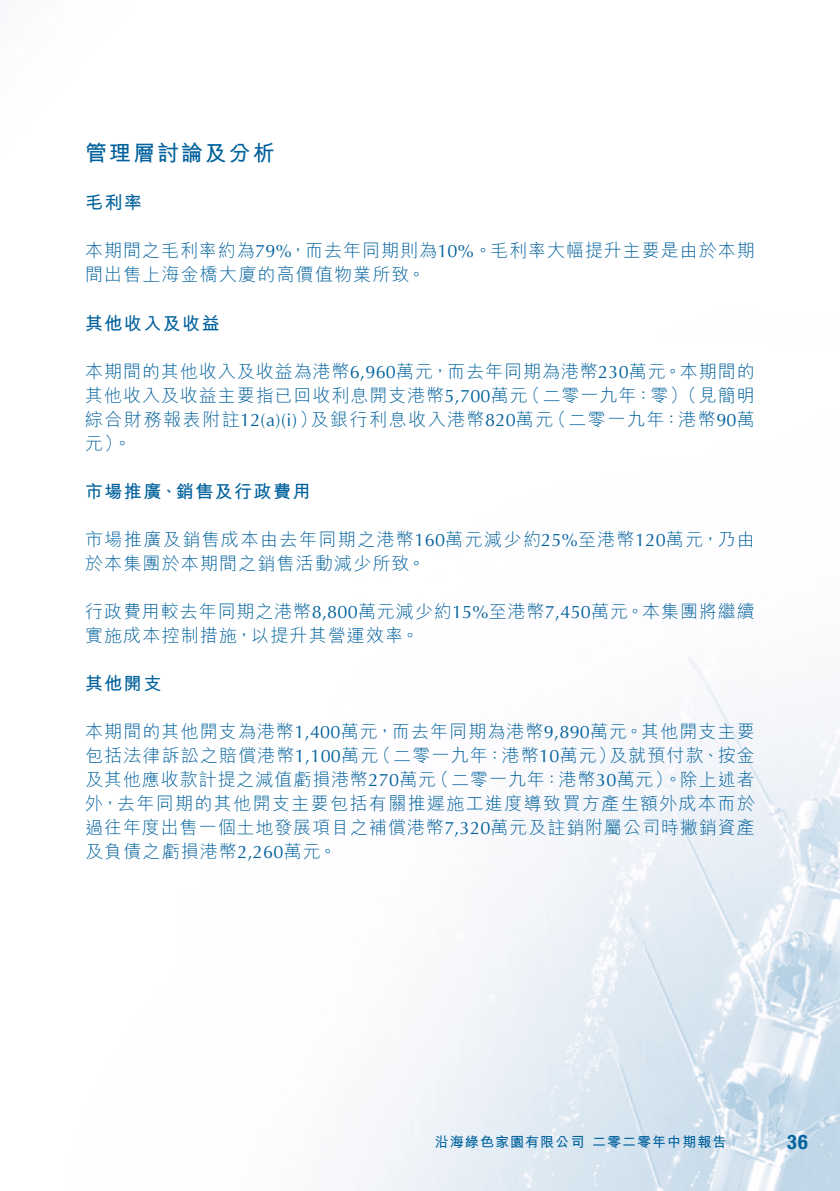
<style>
.page{position:relative;width:840px;height:1191px;background:#fff}
.page>*{position:absolute;margin:0;border:0;box-sizing:border-box;transform-origin:0 0}
.Heading_1{font:700 22px "M Hei HK";letter-spacing:.09em;color:#00619c}
.t1{font:700 condensed 20px "Helvetica Neue LT Std";color:#00619c}
.Body_Text{font:300 18px/24px "M Hei HK";letter-spacing:.06em;color:#00619c}
.Body_Text-2{font:300 18px/24px "M Hei HK";letter-spacing:.08em;color:#00619c}
.Body_Text-3{font:300 18px/24px "M Hei HK";letter-spacing:.085em;color:#00619c}
.Heading_3{font:700 18px "M Hei HK";letter-spacing:.08em;color:#00619c}
.t2{font:700 14px "M Hei HK";letter-spacing:.075em;color:#00619c}
.s1{font-family:"Optima LT Std";font-weight:400}
</style>
<div class="page">
<img style="left:361px;top:657px;width:478px;height:534px">
<p class="Heading_1" style="left:85px;top:137px;width:191px">管理層討論及分析</p>
<p class="Heading_3" style="left:85px;top:190px;width:58px">毛利率</p>
<p class="Body_Text" style="left:85px;top:239px;width:670px">本期間之毛利率約為<span class="s1">79%</span>，而去年同期則為<span class="s1">10%</span>。毛利率大幅提升主要是由於本期間出售上海金橋大廈的高價值物業所致。</p>
<p class="Heading_3" style="left:85px;top:310px;width:136px">其他收入及收益</p>
<p class="Body_Text" style="left:85px;top:359px;width:671px;text-align:right">本期間的其他收入及收益為港幣<span class="s1">6,960</span>萬元，而去年同期為港幣<span class="s1">230</span>萬元。本期間的（二零一九年：零）（見簡明</p>
<p class="Body_Text" style="left:85px;top:383px;width:444px">其他收入及收益主要指已回收利息開支港幣<span class="s1">5,700</span>萬元</p>
<p class="Body_Text-3" style="left:85px;top:407px;width:234px">綜合財務報表附註<span class="s1">12 a( )(i)</span>）元。(</p>
<p class="Heading_3" style="left:85px;top:478px;width:227px">市場推廣、銷售及行政費用</p>
<p class="Body_Text-2" style="left:85px;top:527px;width:670px">市場推廣及銷售成本由去年同期之港幣<span class="s1">160</span>萬元減少約<span class="s1">25%</span>至港幣<span class="s1">120</span>萬元，乃由於本集團於本期間之銷售活動減少所致。</p>
<p class="Body_Text" style="left:85px;top:599px;width:670px">行政費用較去年同期之港幣<span class="s1">8,800</span>萬元減少約<span class="s1">15%</span>至港幣<span class="s1">7,450</span>萬元。本集團將繼續實施成本控制措施，以提升其營運效率。</p>
<p class="Heading_3" style="left:85px;top:670px;width:78px">其他開支</p>
<p class="Body_Text" style="left:85px;top:719px;width:671px;text-align:right">本期間的其他開支為港幣<span class="s1">1,400</span>萬元，而去年同期為港幣<span class="s1">9,890</span>萬元。其他開支主要及就預付款、按金</p>
<p class="Body_Text" style="left:548px;top:407px;width:208px">（二零一九年：港幣<span class="s1">90</span>萬</p>
<p class="Body_Text-3" style="left:310px;top:407px;width:244px">及銀行利息收入港幣<span class="s1">820</span>萬元</p>
<p class="Body_Text" style="left:373px;top:743px;width:244px">（二零一九年：港幣<span class="s1">10</span>萬元）</p>
<p class="Body_Text" style="left:85px;top:743px;width:294px">包括法律訴訟之賠償港幣<span class="s1">1,100</span>萬元</p>
<p class="Body_Text" style="left:431px;top:767px;width:325px">（二零一九年：港幣<span class="s1">30</span>萬元）。除上述者</p>
<p class="Body_Text" style="left:85px;top:767px;width:671px">及其他應收款計提之減值虧損港幣<span class="s1">270</span>萬元<br>外，去年同期的其他開支主要包括有關推遲施工進度導致買方產生額外成本而於過往年度出售一個土地發展項目之補償港幣<span class="s1">7,320</span>萬元及註銷附屬公司時撇銷資產及負債之虧損港幣<span class="s1">2,260</span>萬元。</p>
<p class="t2" style="left:434px;top:1131px;width:151px">沿海綠色家園有限公司</p>
<p class="t2" style="left:591px;top:1131px;width:136px">二零二零年中期報告</p>
<p class="t1" style="left:786px;top:1130px;width:22px">36</p>
</div>
